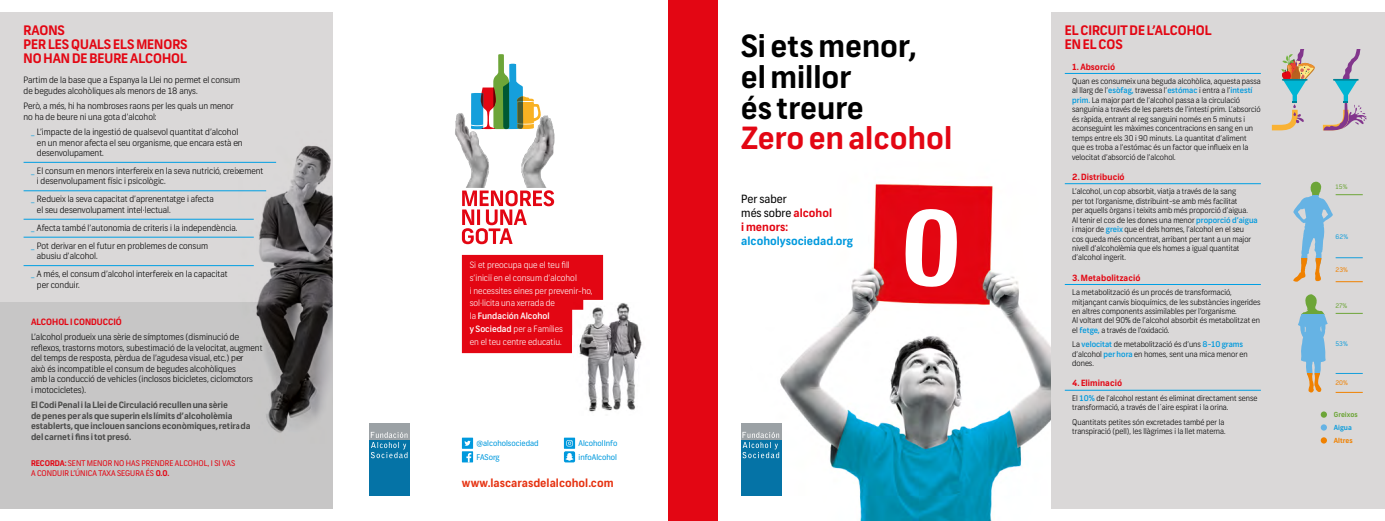
<style>
.page{position:relative;width:1385px;height:521px;background:#fff}
.page>*{position:absolute;margin:0;border:0;box-sizing:border-box;transform-origin:0 0}
.t1{font:700 30.54px/30.5px "Frank";color:#000}
.t2{font:700 30.54px "Frank";color:#e30613}
.titulo_1{font:700 13.12px/14px "Frank";color:#e30613}
.t3{font:11.38px/14px "Frank";color:#000}
.t4{font:700 11.38px "Frank";color:#e63312}
.t5{font:700 11.38px "Frank";color:#09d}
.t6{font:300 8.75px/10.5px "Frank";color:#000}
.t7{font:300 8.75px/12.8px "Frank";color:#fff}
.t8{font:700 8.75px/10.5px "Frank";letter-spacing:-.01em;color:#4a4a49}
.t9{font:700 8.75px "Frank";color:#e30613}
.t10{font:700 8.58px "Frank";letter-spacing:.005em;color:#e30613}
.t11{font:300 7.88px/9.5px "Frank";color:#000}
.t12{font:7.88px/10.5px "Frank";color:#e30613}
.t13{font:7.88px "Frank";color:#09d}
.t14{font:700 6.91px "Frank";letter-spacing:.005em;color:#6da538}
.t15{font:700 6.91px "Frank";letter-spacing:.005em;color:#f08100}
.t16{font:700 6.91px "Frank";letter-spacing:.005em;color:#159fdb}
.t17{font:6.3px "Frank";color:#f08100}
.t18{font:6.3px "Frank";color:#159fdb}
.t19{font:6.3px "Frank";color:#6da538}
.s1{font-weight:700;color:#09d}
.s2{font-weight:700}
.s3{font-weight:500}
.s4{font-weight:700;color:#e30613}
.s5{font-weight:500;color:#09d}
</style>
<div class="page">
<div style="left:0;top:12px;width:332px;height:496px;background:#dad8d8"></div>
<div style="left:0;top:302px;width:332px;height:206px;background:#c7c6c6"></div>
<img style="left:780px;top:183px;width:324px;height:338px">
<svg style="left:905px;top:209px;width:51px;height:78px"></svg>
<div style="left:1051px;top:12px;width:333px;height:496px;background:#dad8d8"></div>
<div style="left:462px;top:255px;width:141px;height:98px;background:#e30613"></div>
<svg style="left:462px;top:190px;width:92px;height:54px"></svg>
<svg style="left:471px;top:54px;width:68px;height:51px"></svg>
<img style="left:455px;top:105px;width:100px;height:83px">
<img style="left:573px;top:302px;width:69px;height:110px">
<div style="left:667px;top:0;width:50px;height:521px;background:#e30613"></div>
<hr style="left:24px;top:162px;width:252px;height:1px;background:#009fe3">
<hr style="left:24px;top:191px;width:242px;height:1px;background:#009fe3">
<hr style="left:24px;top:219px;width:230px;height:1px;background:#009fe3">
<hr style="left:24px;top:237px;width:230px;height:1px;background:#009fe3">
<hr style="left:24px;top:265px;width:230px;height:1px;background:#009fe3">
<hr style="left:1064px;top:73px;width:196px;height:1px;background:#009fe3">
<hr style="left:1064px;top:184px;width:196px;height:1px;background:#009fe3">
<hr style="left:1064px;top:284px;width:196px;height:1px;background:#009fe3">
<hr style="left:1064px;top:390px;width:196px;height:1px;background:#009fe3">
<div style="left:1320px;top:411px;width:6px;height:7px;background:#6da538;border-radius:50%"></div>
<div style="left:1320px;top:424px;width:6px;height:7px;background:#66b3e4;border-radius:50%"></div>
<svg style="left:1320px;top:437px;width:6px;height:6px"></svg>
<svg style="left:1293px;top:182px;width:69px;height:100px"></svg>
<svg style="left:1301px;top:294px;width:23px;height:20px"></svg>
<svg style="left:1298px;top:314px;width:29px;height:59px;fill:#66b3e4"></svg>
<svg style="left:1307px;top:373px;width:15px;height:20px"></svg>
<svg style="left:1335px;top:313px;width:27px;height:1px"></svg>
<svg style="left:1335px;top:373px;width:27px;height:1px"></svg>
<svg style="left:1335px;top:392px;width:27px;height:1px"></svg>
<svg style="left:1271px;top:50px;width:43px;height:80px"></svg>
<svg style="left:1322px;top:50px;width:44px;height:81px"></svg>
<img style="left:238px;top:145px;width:94px;height:288px">
<div style="left:462px;top:438px;width:11px;height:11px;background:#09d"></div>
<svg style="left:464px;top:441px;width:6px;height:5px"></svg>
<div style="left:462px;top:451px;width:11px;height:11px;background:#09d"></div>
<svg style="left:466px;top:453px;width:5px;height:9px"></svg>
<svg style="left:564px;top:438px;width:11px;height:11px"></svg>
<svg style="left:566px;top:440px;width:6px;height:6px"></svg>
<div style="left:564px;top:451px;width:11px;height:11px;background:#09d;border-radius:2px"></div>
<svg style="left:565px;top:453px;width:8px;height:8px"></svg>
<svg style="left:409px;top:423px;width:1px;height:73px"></svg>
<div style="left:369px;top:423px;width:40px;height:73px;background:#0573a6"></div>
<div style="left:369px;top:423px;width:40px;height:17px;background:#9ba1a5"></div>
<svg style="left:371px;top:432px;width:36px;height:26px"></svg>
<div style="left:740px;top:423px;width:41px;height:73px;background:#0573a6"></div>
<div style="left:740px;top:423px;width:41px;height:17px;background:#9ba1a5"></div>
<svg style="left:742px;top:432px;width:37px;height:26px"></svg>
<p class="titulo_1" style="left:24px;top:24px;width:166px">RAONS<br>PER LES QUALS ELS MENORS<br>NO HAN DE BEURE ALCOHOL</p>
<p class="t6" style="left:24px;top:75px;width:218px">Partim de la base que a Espanya la Llei no permet el consum de begudes alcohòliques als menors de 18 anys.</p>
<p class="t6" style="left:24px;top:101px;width:212px">Però, a més, hi ha nombroses raons per les quals un menor no ha de beure ni una gota d’alcohol:</p>
<p class="t6" style="left:37px;top:127px;width:207px;text-indent:-6px"><span class="s1">_</span> L’impacte de la ingestió de qualsevol quantitat d’alcohol en un menor afecta el seu organisme, que encara està en desenvolupament.</p>
<p class="t6" style="left:37px;top:166px;width:228px;text-indent:-6px"><span class="s1">_</span> El consum en menors interfereix en la seva nutrició, creixement i desenvolupament físic i psicològic.</p>
<p class="t6" style="left:37px;top:194px;width:178px;text-indent:-6px"><span class="s1">_</span> Redueix la seva capacitat d’aprenentatge i afecta el seu desenvolupament intel·lectual.</p>
<p class="t6" style="left:31px;top:223px;width:208px"><span class="s1">_</span> Afecta també l’autonomia de criteris i la independència.</p>
<p class="t6" style="left:37px;top:241px;width:172px;text-indent:-6px"><span class="s1">_</span> Pot derivar en el futur en problemes de consum abusiu d’alcohol.</p>
<p class="t6" style="left:37px;top:269px;width:192px;text-indent:-6px"><span class="s1">_</span> A més, el consum d’alcohol interfereix en la capacitat per conduir.</p>
<p class="t9" style="left:31px;top:316px;width:92px">ALCOHOL I CONDUCCIÓ</p>
<p class="t6" style="left:31px;top:332px;width:233px">L’alcohol produeix una sèrie de símptomes (disminució de reflexos, trastorns motors, subestimació de la velocitat, augment del temps de resposta, pèrdua de l’agudesa visual, etc.) per<br>això és incompatible el consum de begudes alcohòliques<br>amb la conducció de vehicles (inclosos bicicletes, ciclomotors<br>i motocicletes).</p>
<p class="t8" style="left:31px;top:400px;width:221px">El Codi Penal i la Llei de Circulació recullen una sèrie<br>de penes per als que superin els límits d’alcoholèmia establerts, que inclouen sancions econòmiques, retirada del carnet i fins i tot presó.</p>
<p class="t12" style="left:31px;top:458px;width:206px"><span class="s2">RECORDA:</span> SENT MENOR NO HAS PRENDRE ALCOHOL, I SI VAS<br>A CONDUIR L’ÚNICA TAXA SEGURA ÉS <span class="s2">0.0.</span></p>
<p class="t7" style="left:470px;top:259px;width:124px">Si et preocupa que el teu fill s’iniciï en el consum d’alcohol<br>i necessites eines per prevenir-ho, sol·licita una xerrada de<br>la <span class="s3">Fundación Alcohol<br>y Sociedad</span> per a Famílies<br>en el teu centre educatiu.</p>
<p class="t13" style="left:476px;top:438px;width:64px">@alcoholsociedad</p>
<p class="t13" style="left:476px;top:452px;width:25px">FASorg</p>
<p class="t13" style="left:578px;top:438px;width:40px">AlcoholInfo</p>
<p class="t13" style="left:578px;top:452px;width:40px">infoAlcohol</p>
<p class="t4" style="left:462px;top:476px;width:153px">www.lascarasdelalcohol.com</p>
<p class="t1" style="left:740px;top:33px;width:177px">Si ets menor,</p>
<p class="t1" style="left:740px;top:63px;width:125px">el millor és treure</p>
<p class="t2" style="left:740px;top:120px;width:213px">Zero en alcohol</p>
<p class="t3" style="left:741px;top:193px;width:92px">Per saber<br>més sobre <span class="s4">alcohol i menors:</span></p>
<p class="t5" style="left:741px;top:234px;width:113px">alcoholysociedad.org</p>
<p class="titulo_1" style="left:1064px;top:24px;width:148px">EL CIRCUIT DE L’ALCOHOL<br>EN EL COS</p>
<p class="t10" style="left:1071px;top:61px;width:45px">1. Absorció</p>
<p class="t11" style="left:1071px;top:77px;width:190px">Quan es consumeix una beguda alcohòlica, aquesta passa al llarg de l’<span class="s5">esòfag,</span> travessa l’<span class="s5">estómac</span> i entra a l’<span class="s5">intestí prim.</span> La major part de l’alcohol passa a la circulació sanguínia a través de les parets de l’intestí prim. L’absorció és ràpida, entrant al reg sanguini només en 5 minuts i aconseguint les màximes concentracions en sang en un temps entre els 30 i 90 minuts. La quantitat d’aliment que es troba a l’estómac és un factor que influeix en la velocitat d’absorció de l’alcohol.</p>
<p class="t10" style="left:1071px;top:172px;width:54px">2. Distribució</p>
<p class="t11" style="left:1071px;top:187px;width:187px">L’alcohol, un cop absorbit, viatja a través de la sang<br>per tot l’organisme, distribuint-se amb més facilitat<br>per aquells òrgans i teixits amb més proporció d’aigua.<br>Al tenir el cos de les dones una menor <span class="s5">proporció d’aigua </span>i major de <span class="s5">greix</span> que el dels homes, l’alcohol en el seu<br>cos queda més concentrat, arribant per tant a un major nivell d’alcoholèmia que els homes a igual quantitat d’alcohol ingerit.</p>
<p class="t10" style="left:1071px;top:272px;width:70px">3. Metabolització</p>
<p class="t11" style="left:1071px;top:288px;width:190px">La metabolització és un procés de transformació, mitjançant canvis bioquímics, de les substàncies ingerides en altres components assimilables per l’organisme.<br>Al voltant del 90% de l’alcohol absorbit és metabolitzat en el <span class="s5">fetge,</span> a través de l’oxidació.</p>
<p class="t11" style="left:1071px;top:340px;width:177px">La <span class="s5">velocitat</span> de metabolització és d’uns <span class="s5">8-10 grams </span>d’alcohol <span class="s5">per hora</span> en homes, sent una mica menor en dones.</p>
<p class="t10" style="left:1071px;top:378px;width:51px">4. Eliminació</p>
<p class="t11" style="left:1071px;top:393px;width:187px">El <span class="s5">10%</span> de l’alcohol restant és eliminat directament sense transformació, a través de l´aire espirat i la orina.</p>
<p class="t11" style="left:1071px;top:417px;width:155px">Quantitats petites són excretades també per la transpiració (pell), les llàgrimes i la llet materna.</p>
<p class="t19" style="left:1335px;top:183px;width:13px">15%</p>
<p class="t18" style="left:1335px;top:232px;width:14px">62%</p>
<p class="t17" style="left:1335px;top:266px;width:14px">23%</p>
<p class="t19" style="left:1334px;top:302px;width:13px">27%</p>
<p class="t18" style="left:1334px;top:340px;width:14px">53%</p>
<p class="t17" style="left:1334px;top:379px;width:14px">20%</p>
<p class="t14" style="left:1333px;top:410px;width:25px">Greixos</p>
<p class="t16" style="left:1333px;top:423px;width:19px">Aigua</p>
<p class="t15" style="left:1333px;top:436px;width:20px">Altres</p>
</div>
